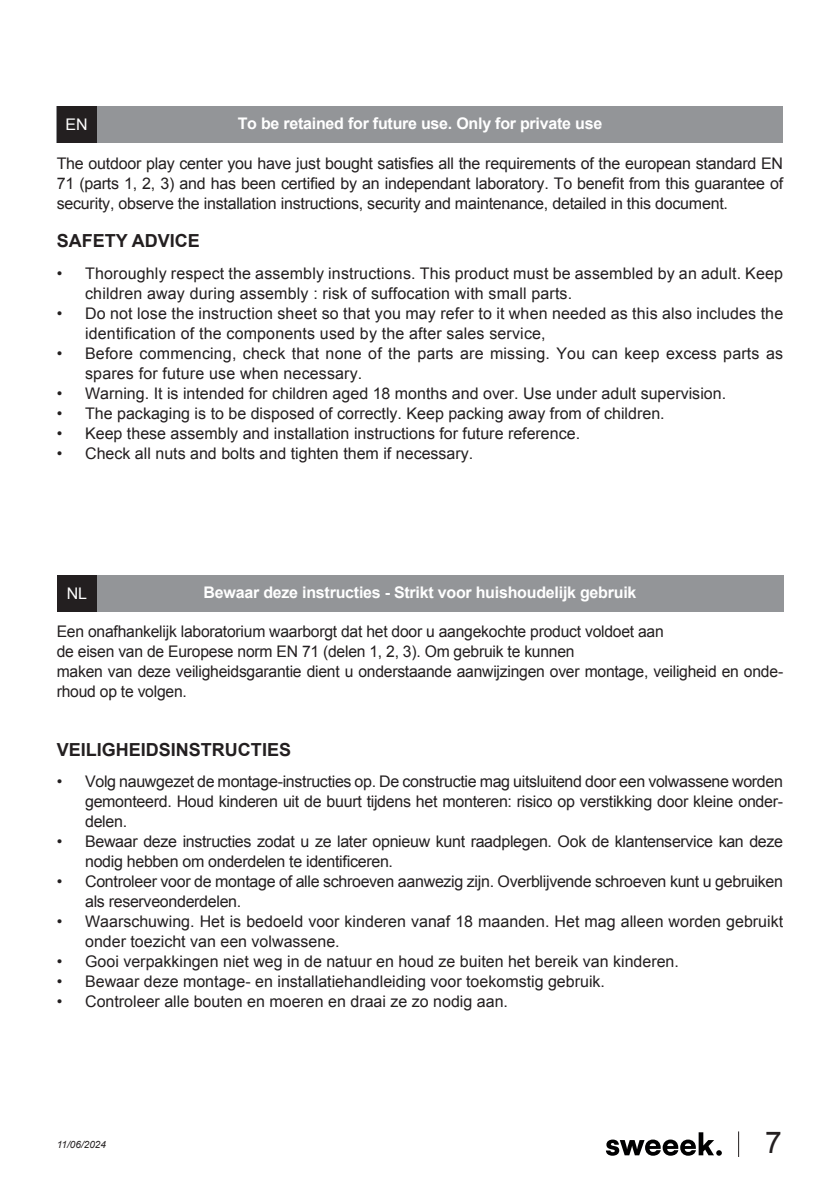
<style>
.page{position:relative;width:840px;height:1191px;background:#fff}
.page>*{position:absolute;margin:0;border:0;box-sizing:border-box;transform-origin:0 0}
.t1{font:30px "Arial";color:#231f20}
.SOUS-TITRE{font:700 18px "Arial";color:#231f20}
.TEXTE-COURANT-8PT{font:16px/20px "Arial";color:#231f20}
.TEXTE-COURANT-8PT-2{font:16px/20px "Arial";letter-spacing:-.02em;color:#231f20}
._03_BODY_Important{font:700 16px "Arial";letter-spacing:-.015em;color:#fff}
.t2{font:16px "Arial";color:#fff}
.t3{font:italic 10px "Arial";color:#231f20}
</style>
<div class="page">
<svg style="left:606px;top:1132px;width:115px;height:23px"></svg>
<div style="left:57px;top:106px;width:725px;height:37px;background:#939598"></div>
<div style="left:57px;top:575px;width:725px;height:36px;background:#939598"></div>
<div style="left:57px;top:106px;width:39px;height:37px;background:#231f20"></div>
<div style="left:57px;top:575px;width:39px;height:36px;background:#231f20"></div>
<p class="t2" style="left:65px;top:114px;width:24px">EN</p>
<p class="_03_BODY_Important" style="left:237px;top:113px;width:366px">To be retained for future use. Only for private use</p>
<p class="TEXTE-COURANT-8PT" style="left:57px;top:153px;width:727px;text-align:justify">The outdoor play center you have just bought satisfies all the requirements of the european standard EN 71 (parts 1, 2, 3) and has been certified by an independant laboratory. To benefit from this guarantee of security, observe the installation instructions, security and maintenance, detailed in this document.</p>
<p class="SOUS-TITRE" style="left:57px;top:229px;width:145px">SAFETY ADVICE</p>
<p class="TEXTE-COURANT-8PT" style="left:85px;top:263px;width:699px;text-indent:-28px">• Thoroughly respect the assembly instructions. This product must be assembled by an adult. Keep children away during assembly : risk of suffocation with small parts.</p>
<p class="TEXTE-COURANT-8PT" style="left:85px;top:303px;width:699px;text-indent:-28px">• Do not lose the instruction sheet so that you may refer to it when needed as this also includes the identification of the components used by the after sales service,</p>
<p class="TEXTE-COURANT-8PT" style="left:85px;top:343px;width:699px;text-indent:-28px">• Before commencing, check that none of the parts are missing. You can keep excess parts as spares for future use when necessary.</p>
<p class="TEXTE-COURANT-8PT" style="left:57px;top:383px;width:670px">• Warning. It is intended for children aged 18 months and over. Use under adult supervision.</p>
<p class="TEXTE-COURANT-8PT" style="left:57px;top:403px;width:609px">• The packaging is to be disposed of correctly. Keep packing away from of children.</p>
<p class="TEXTE-COURANT-8PT" style="left:57px;top:423px;width:524px">• Keep these assembly and installation instructions for future reference.</p>
<p class="TEXTE-COURANT-8PT" style="left:57px;top:443px;width:418px">• Check all nuts and bolts and tighten them if necessary.</p>
<p class="t2" style="left:67px;top:583px;width:22px">NL</p>
<p class="_03_BODY_Important" style="left:203px;top:582px;width:434px">Bewaar deze instructies - Strikt voor huishoudelijk gebruik</p>
<p class="TEXTE-COURANT-8PT" style="left:57px;top:622px;width:608px">Een onafhankelijk laboratorium waarborgt dat het door u aangekochte product voldoet aan</p>
<p class="TEXTE-COURANT-8PT" style="left:57px;top:642px;width:519px">de eisen van de Europese norm EN 71 (delen 1, 2, 3). Om gebruik te kunnen</p>
<p class="TEXTE-COURANT-8PT" style="left:57px;top:662px;width:727px">maken van deze veiligheidsgarantie dient u onderstaande aanwijzingen over montage, veiligheid en onde&shy;rhoud op te volgen.</p>
<p class="SOUS-TITRE" style="left:57px;top:738px;width:236px">VEILIGHEIDSINSTRUCTIES</p>
<p class="TEXTE-COURANT-8PT" style="left:85px;top:772px;width:699px;text-align:justify;text-indent:-28px">• Volg nauwgezet de montage-instructies op. De constructie mag uitsluitend door een volwassene worden gemonteerd. Houd kinderen uit de buurt tijdens het monteren: risico op verstikking door kleine onder&shy;delen.</p>
<p class="TEXTE-COURANT-8PT-2" style="left:85px;top:832px;width:699px;text-indent:-28px">• Bewaar deze instructies zodat u ze later opnieuw kunt raadplegen. Ook de klantenservice kan deze nodig hebben om onderdelen te identificeren.</p>
<p class="TEXTE-COURANT-8PT-2" style="left:85px;top:872px;width:699px;text-indent:-28px">• Controleer voor de montage of alle schroeven aanwezig zijn. Overblijvende schroeven kunt u gebruiken als reserveonderdelen.</p>
<p class="TEXTE-COURANT-8PT" style="left:85px;top:912px;width:699px;text-indent:-28px">• Waarschuwing. Het is bedoeld voor kinderen vanaf 18 maanden. Het mag alleen worden gebruikt onder toezicht van een volwassene.</p>
<p class="TEXTE-COURANT-8PT" style="left:57px;top:952px;width:623px">• Gooi verpakkingen niet weg in de natuur en houd ze buiten het bereik van kinderen.</p>
<p class="TEXTE-COURANT-8PT" style="left:57px;top:972px;width:549px">• Bewaar deze montage- en installatiehandleiding voor toekomstig gebruik.</p>
<p class="TEXTE-COURANT-8PT" style="left:57px;top:992px;width:452px">• Controleer alle bouten en moeren en draai ze zo nodig aan.</p>
<p class="t3" style="left:57px;top:1137px;width:51px">11/06/2024</p>
<h1 class="t1" style="left:764px;top:1123px;width:18px">7</h1>
</div>
